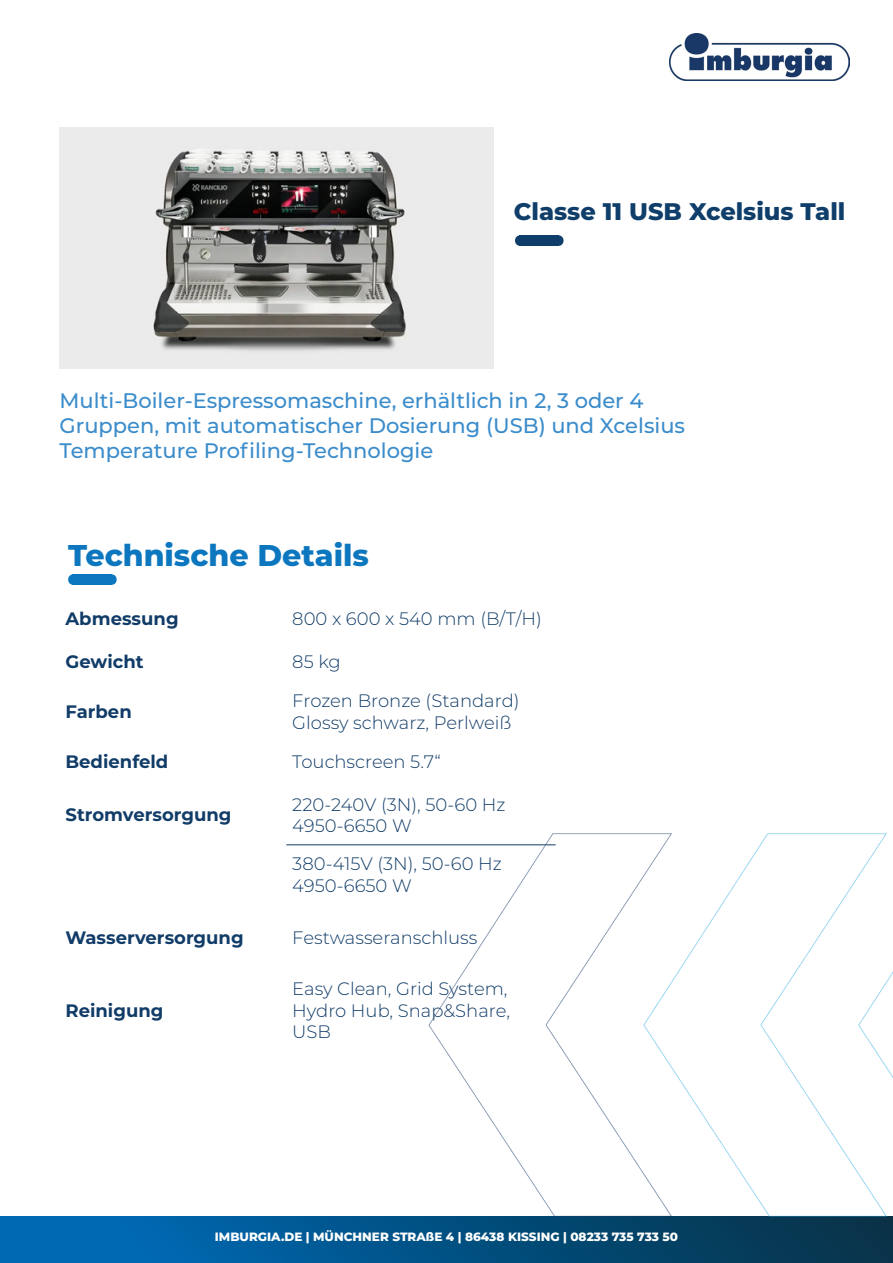
<style>
.page{position:relative;width:893px;height:1263px;background:#fff}
.page>*{position:absolute;margin:0;border:0;box-sizing:border-box;transform-origin:0 0}
.t1{font:800 30px "Montserrat";color:#0c77be}
.t2{font:800 24px "Montserrat";color:#0f3e6a}
.t3{font:500 21px/25.2px "Montserrat";color:#3b8ccb}
.t4{font:300 18px/21.6px "Montserrat";color:#113c68}
.t5{font:700 18px "Montserrat";color:#113c68}
.t6{font:800 12px "Montserrat";color:#fff}
</style>
<div class="page">
<img style="left:60px;top:127px;width:434px;height:241px">
<img style="left:669px;top:34px;width:180px;height:47px">
<div style="left:515px;top:235px;width:9px;height:11px;background:#0f3e6a;border-radius:50%"></div>
<svg style="left:555px;top:235px;width:9px;height:11px"></svg>
<div style="left:519px;top:235px;width:40px;height:11px;background:#0f3e6a"></div>
<img style="left:0;top:1216px;width:893px;height:47px">
<hr style="left:286px;top:844px;width:270px;height:1px;background:#113c68">
<div style="left:68px;top:574px;width:9px;height:11px;background:#0c77be;border-radius:50%"></div>
<svg style="left:108px;top:574px;width:9px;height:11px"></svg>
<div style="left:73px;top:574px;width:39px;height:11px;background:#0c77be"></div>
<img style="left:428px;top:833px;width:465px;height:383px">
<p class="t2" style="left:514px;top:194px;width:333px">Classe 11 USB Xcelsius Tall</p>
<p class="t3" style="left:60px;top:387px;width:627px">Multi-Boiler-Espressomaschine, erhältlich in 2, 3 oder 4<br>Gruppen, mit automatischer Dosierung (USB) und Xcelsius<br>Temperature Profiling-Technologie</p>
<p class="t1" style="left:68px;top:533px;width:302px">Technische Details</p>
<p class="t5" style="left:66px;top:606px;width:115px">Abmessung</p>
<p class="t4" style="left:292px;top:607px;width:251px">800 x 600 x 540 mm (B/T/H)</p>
<p class="t5" style="left:66px;top:648px;width:80px">Gewicht</p>
<p class="t4" style="left:292px;top:650px;width:50px">85 kg</p>
<p class="t5" style="left:66px;top:698px;width:68px">Farben</p>
<p class="t4" style="left:292px;top:689px;width:229px">Frozen Bronze (Standard)</p>
<p class="t4" style="left:292px;top:711px;width:221px">Glossy schwarz, Perlweiß</p>
<p class="t5" style="left:66px;top:748px;width:104px">Bedienfeld</p>
<p class="t4" style="left:292px;top:750px;width:150px">Touchscreen 5.7“</p>
<p class="t5" style="left:66px;top:802px;width:168px">Stromversorgung</p>
<p class="t4" style="left:292px;top:793px;width:215px">220-240V (3N), 50-60 Hz</p>
<p class="t4" style="left:292px;top:814px;width:121px">4950-6650 W</p>
<p class="t4" style="left:292px;top:853px;width:211px">380-415V (3N), 50-60 Hz</p>
<p class="t4" style="left:292px;top:874px;width:121px">4950-6650 W</p>
<p class="t5" style="left:66px;top:924px;width:180px">Wasserversorgung</p>
<p class="t4" style="left:292px;top:926px;width:187px">Festwasseranschluss</p>
<p class="t5" style="left:66px;top:997px;width:99px">Reinigung</p>
<p class="t4" style="left:292px;top:977px;width:217px">Easy Clean, Grid System,</p>
<p class="t4" style="left:292px;top:999px;width:219px">Hydro Hub, Snap&amp;Share,<br>USB</p>
<p class="t6" style="left:215px;top:1228px;width:465px">IMBURGIA.DE | MÜNCHNER STRAßE 4 | 86438 KISSING | 08233 735 733 50</p>
</div>
